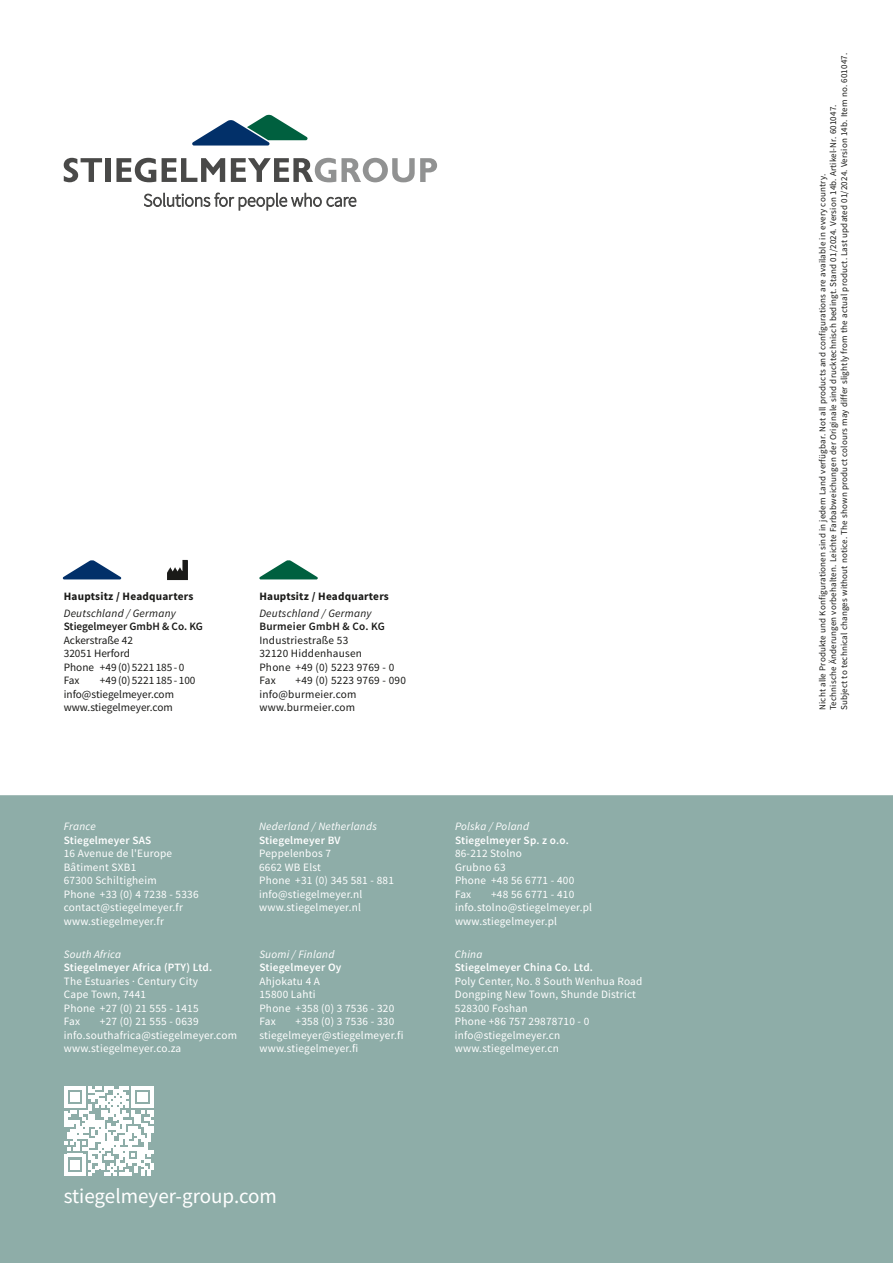
<style>
.page{position:relative;width:893px;height:1263px;background:#fff}
.page>*{position:absolute;margin:0;border:0;box-sizing:border-box;transform-origin:0 0}
.t1{font:21px "Source Sans Pro";color:#fff}
.t2{font:11.25px/13.5px "Source Sans Pro";letter-spacing:.02em;color:#fff}
.t3{font:600 11.25px "Source Sans Pro";letter-spacing:.02em;color:#fff}
.t4{font:11.25px/13.5px "Source Sans Pro";letter-spacing:.02em;color:#1a1a18}
.t5{font:11.25px/13.5px "Source Sans Pro";color:#1a1a18}
.t6{font:italic 11.25px "Source Sans Pro";letter-spacing:.02em;color:#fff}
.t7{font:700 11.25px "Source Sans Pro";letter-spacing:.02em;color:#1a1a18}
.t8{font:italic 11.25px "Source Sans Pro";letter-spacing:.02em;color:#1a1a18}
.t9{font:600 11.25px "Source Sans Pro";color:#1a1a18}
.t10{font:600 11.25px "Source Sans Pro";letter-spacing:.02em;color:#1a1a18}
.t11{font:9px/10.8px "Source Sans Pro";letter-spacing:.02em;color:#1a1a18}
</style>
<div class="page">
<svg style="left:64px;top:158px;width:38px;height:24px"></svg>
<div style="left:105px;top:158px;width:6px;height:24px;background:#494948"></div>
<svg style="left:116px;top:158px;width:40px;height:24px"></svg>
<svg style="left:162px;top:158px;width:63px;height:24px"></svg>
<svg style="left:231px;top:158px;width:206px;height:24px"></svg>
<svg style="left:192px;top:115px;width:116px;height:31px"></svg>
<svg style="left:144px;top:193px;width:212px;height:17px"></svg>
<div style="left:0;top:795px;width:893px;height:468px;background:#8eada8"></div>
<svg style="left:64px;top:1086px;width:89px;height:89px"></svg>
<svg style="left:63px;top:560px;width:58px;height:19px"></svg>
<svg style="left:259px;top:560px;width:59px;height:19px"></svg>
<img style="left:167px;top:559px;width:21px;height:22px">
<p class="t7" style="left:64px;top:588px;width:131px">Hauptsitz / Headquarters</p>
<p class="t7" style="left:259px;top:588px;width:131px">Hauptsitz / Headquarters</p>
<p class="t8" style="left:64px;top:606px;width:114px">Deutschland / Germany</p>
<p class="t9" style="left:64px;top:619px;width:141px">Stiegelmeyer GmbH &amp; Co. KG</p>
<p class="t5" style="left:64px;top:633px;width:122px">Ackerstraße 42<br>32051 Herford<br>Phone +49 (0) 5221 185-0<br>Fax</p>
<p class="t5" style="left:64px;top:673px;width:133px;text-indent:36px">+49 (0) 5221 185- 100 info@stiegelmeyer.com www.stiegelmeyer.com</p>
<p class="t8" style="left:259px;top:606px;width:114px">Deutschland / Germany</p>
<p class="t10" style="left:259px;top:619px;width:127px">Burmeier GmbH &amp; Co. KG</p>
<p class="t4" style="left:259px;top:633px;width:136px">Industriestraße 53<br>32120 Hiddenhausen<br>Phone +49 (0) 5223 9769 - 0<br>Fax</p>
<p class="t4" style="left:259px;top:673px;width:148px;text-indent:36px">+49 (0) 5223 9769 - 090 info@burmeier.com www.burmeier.com</p>
<p class="t6" style="left:64px;top:819px;width:34px">France</p>
<p class="t3" style="left:64px;top:833px;width:89px">Stiegelmeyer SAS</p>
<p class="t2" style="left:64px;top:847px;width:136px">16 Avenue de l'Europe<br>Bâtiment SXB1<br>67300 Schiltigheim<br>Phone +33 (0) 4 7238 - 5336 contact@stiegelmeyer.fr www.stiegelmeyer.fr</p>
<p class="t6" style="left:64px;top:947px;width:59px">South Africa</p>
<p class="t3" style="left:64px;top:960px;width:150px">Stiegelmeyer Africa (PTY) Ltd.</p>
<p class="t2" style="left:64px;top:974px;width:136px">The Estuaries · Century City<br>Cape Town, 7441<br>Phone +27 (0) 21 555 - 1415<br>Fax</p>
<p class="t2" style="left:64px;top:1015px;width:175px;text-indent:36px">+27 (0) 21 555 - 0639 info.southafrica@stiegelmeyer.com www.stiegelmeyer.co.za</p>
<p class="t6" style="left:259px;top:819px;width:119px">Nederland / Netherlands</p>
<p class="t3" style="left:259px;top:833px;width:83px">Stiegelmeyer BV</p>
<p class="t2" style="left:259px;top:847px;width:136px">Peppelenbos 7<br>6662 WB Elst<br>Phone +31 (0) 345 581 - 881 info@stiegelmeyer.nl www.stiegelmeyer.nl</p>
<p class="t6" style="left:259px;top:947px;width:77px">Suomi / Finland</p>
<p class="t3" style="left:259px;top:960px;width:84px">Stiegelmeyer Oy</p>
<p class="t2" style="left:259px;top:974px;width:136px">Ahjokatu 4 A<br>15800 Lahti<br>Phone +358 (0) 3 7536 - 320<br>Fax</p>
<p class="t2" style="left:259px;top:1015px;width:146px;text-indent:36px">+358 (0) 3 7536 - 330 stiegelmeyer@stiegelmeyer.fi www.stiegelmeyer.fi</p>
<p class="t6" style="left:455px;top:819px;width:76px">Polska / Poland</p>
<p class="t3" style="left:455px;top:833px;width:115px">Stiegelmeyer Sp. z o.o.</p>
<p class="t2" style="left:455px;top:847px;width:121px">86-212 Stolno<br>Grubno 63<br>Phone +48 56 6771 - 400<br>Fax</p>
<p class="t2" style="left:455px;top:887px;width:139px;text-indent:36px">+48 56 6771 - 410 info.stolno@stiegelmeyer.pl www.stiegelmeyer.pl</p>
<p class="t6" style="left:455px;top:947px;width:29px">China</p>
<p class="t3" style="left:455px;top:960px;width:140px">Stiegelmeyer China Co. Ltd.</p>
<p class="t2" style="left:455px;top:974px;width:189px">Poly Center, No. 8 South Wenhua Road<br>Dongping New Town, Shunde District<br>528300 Foshan<br>Phone +86 757 29878710 - 0 info@stiegelmeyer.cn www.stiegelmeyer.cn</p>
<h1 class="t1" style="left:64px;top:1183px;width:215px">stiegelmeyer-group.com</h1>
<p class="t11" style="left:817px;top:710px;width:659px;rotate:-90deg">Nicht alle Produkte und Konfigurationen sind in jedem Land verfügbar. Not all products and configurations are available in every country.<br>Technische Änderungen vorbehalten. Leichte Farbabweichungen der Originale sind drucktechnisch bedingt. Stand 01/2024. Version 14b. Artikel-Nr. 601047.<br>Subject to technical changes without notice. The shown product colours may differ slightly from the actual product. Last updated 01/2024. Version 14b. Item no. 601047.</p>
</div>
